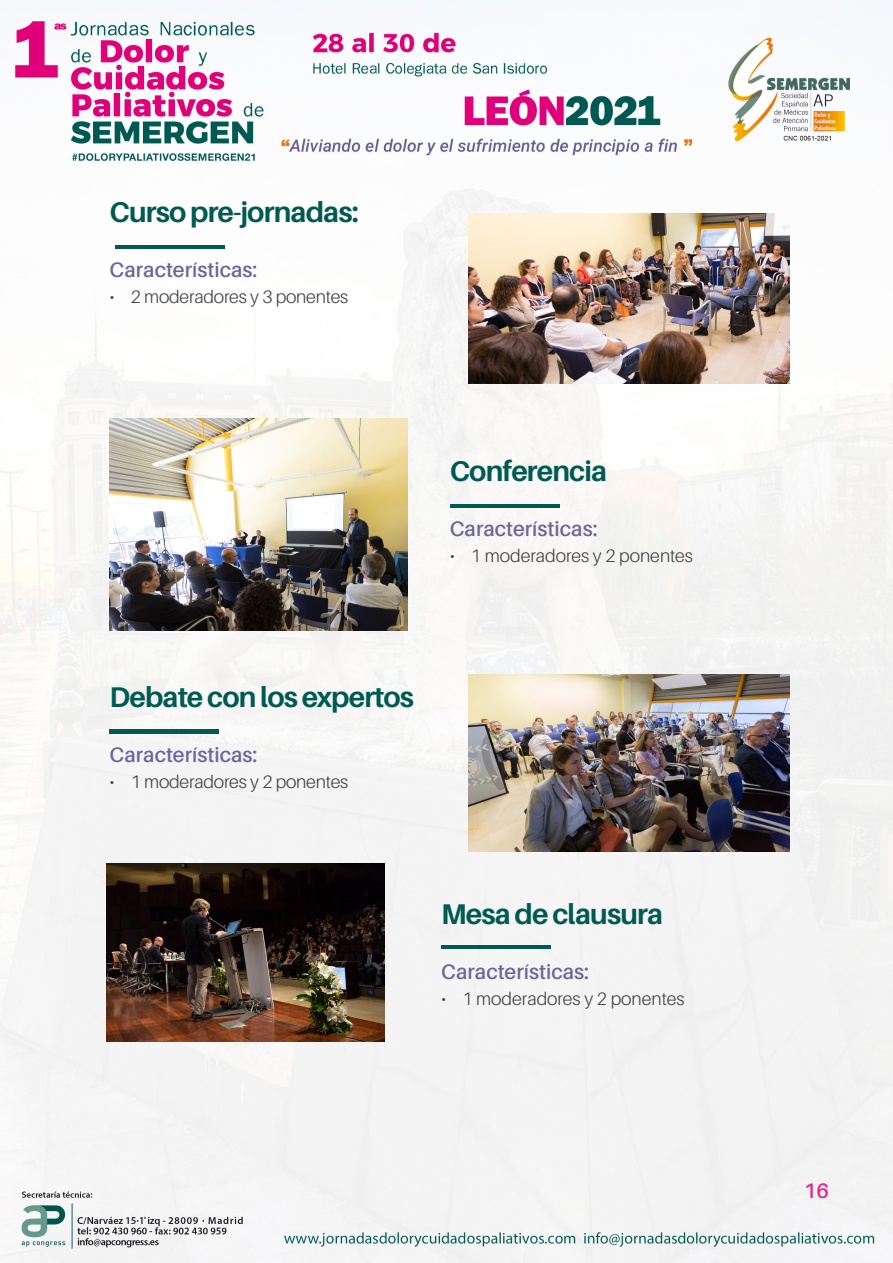
<style>
.page{position:relative;width:893px;height:1263px;background:#fff}
.page>*{position:absolute;margin:0;border:0;box-sizing:border-box;transform-origin:0 0}
.t1{font:700 28.5px "Aileron";letter-spacing:-.03em;color:#005a51}
.t2{font:600 21px "Aileron";color:#6d6699}
.t3{font:600 21px "Aileron";color:#e62a8b}
.t4{font:300 18px "Aileron";letter-spacing:-.01em;color:#3e3d40}
</style>
<div class="page">
<img style="left:0;top:0;width:893px;height:1263px">
<hr style="left:116px;top:245px;width:109px;height:4px;background:#005a51">
<hr style="left:451px;top:504px;width:109px;height:4px;background:#005a51">
<div style="left:109px;top:729px;width:110px;height:5px;background:#005a51"></div>
<hr style="left:441px;top:945px;width:109px;height:3px;background:#005a51">
<img style="left:469px;top:214px;width:321px;height:169px">
<img style="left:109px;top:419px;width:298px;height:212px">
<img style="left:469px;top:674px;width:321px;height:177px">
<img style="left:106px;top:864px;width:279px;height:177px">
<h1 class="t1" style="left:109px;top:196px;width:251px">Curso pre-jornadas:</h1>
<p class="t2" style="left:109px;top:258px;width:149px">Características:</p>
<p class="t4" style="left:109px;top:286px;width:240px">• 2 moderadores y 3 ponentes</p>
<h1 class="t1" style="left:450px;top:456px;width:159px">Conferencia</h1>
<p class="t2" style="left:450px;top:517px;width:149px">Características:</p>
<p class="t4" style="left:450px;top:546px;width:245px">• 1 moderadores y 2 ponentes</p>
<h1 class="t1" style="left:109px;top:681px;width:306px">Debate con los expertos</h1>
<p class="t2" style="left:109px;top:743px;width:149px">Características:</p>
<p class="t4" style="left:109px;top:772px;width:240px">• 1 moderadores y 2 ponentes</p>
<h1 class="t1" style="left:441px;top:899px;width:223px">Mesa de clausura</h1>
<p class="t2" style="left:441px;top:960px;width:149px">Características:</p>
<p class="t4" style="left:441px;top:989px;width:245px">• 1 moderadores y 2 ponentes</p>
<p class="t3" style="left:804px;top:1179px;width:27px">16</p>
</div>
